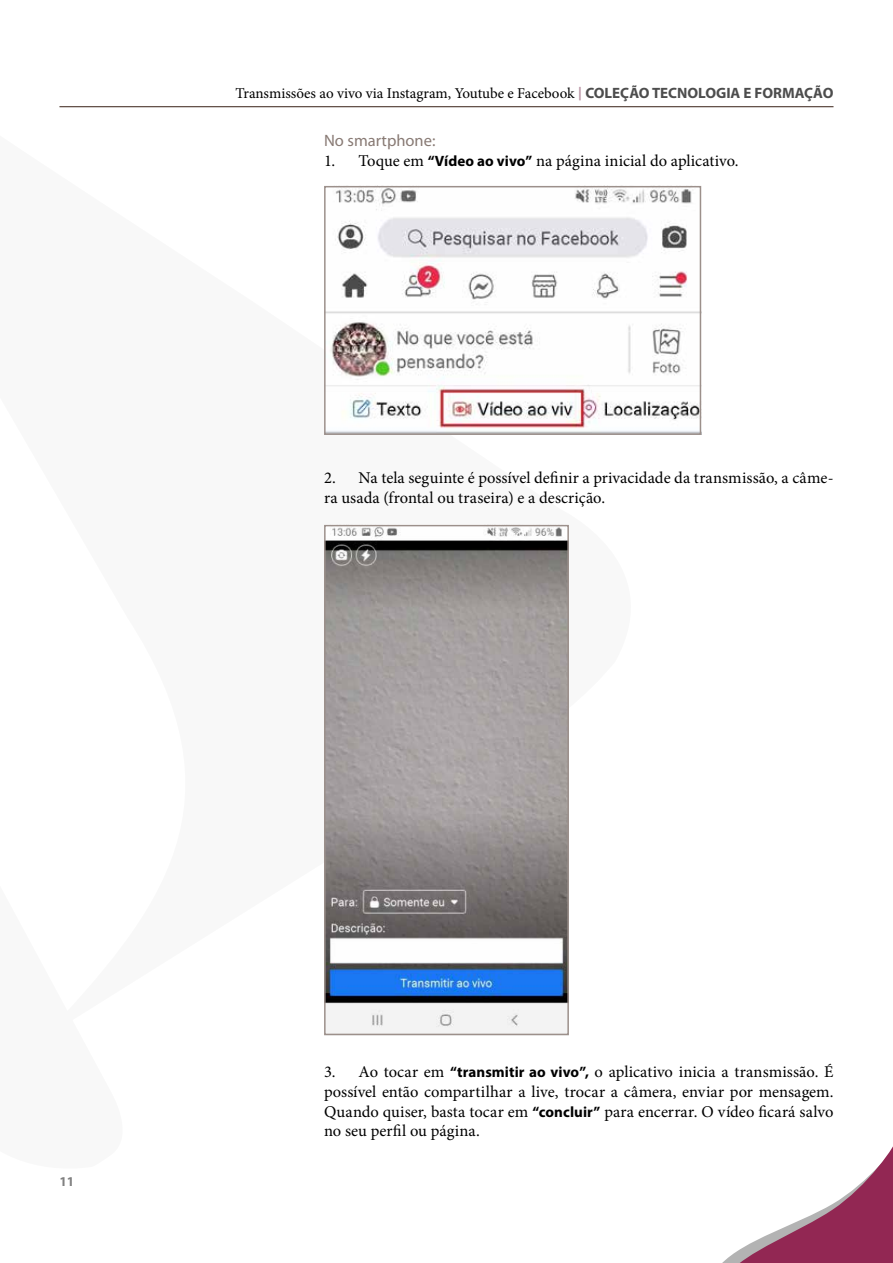
<style>
.page{position:relative;width:893px;height:1263px;background:#fff}
.page>*{position:absolute;margin:0;border:0;box-sizing:border-box;transform-origin:0 0}
.t1{font:16.5px/19.8px "Minion Pro";letter-spacing:.005em;color:#000;text-align:justify}
.t2{font:16.5px "Myriad Pro";color:#887a74}
.t3{font:15px "Minion Pro";letter-spacing:-.005em;color:#000}
.t4{font:700 13.5px "Myriad Pro";color:#808080}
.s1{font-family:"Myriad Pro";font-weight:700;font-size:13.5px;color:#b892a2}
.s2{font-family:"Myriad Pro";font-weight:700;color:#4d4d4d}
.s3{font-family:"Myriad Pro";font-weight:700;font-size:15px}
</style>
<div class="page">
<svg style="left:722px;top:1146px;width:171px;height:117px"></svg>
<hr style="left:59px;top:106px;width:774px;height:1px;background:#382117">
<img style="left:327px;top:189px;width:371px;height:243px">
<div style="left:324px;top:186px;width:377px;height:249px;border:2px solid #9c908b"></div>
<img style="left:327px;top:528px;width:239px;height:504px">
<div style="left:324px;top:525px;width:245px;height:510px;border:2px solid #9c908b"></div>
<p class="t3" style="left:235px;top:83px;width:600px">Transmissões ao vivo via Instagram, Youtube e Facebook <span class="s1">|</span> <span class="s2">COLEÇÃO TECNOLOGIA E FORMAÇÃO</span></p>
<p class="t2" style="left:324px;top:132px;width:113px">No smartphone:</p>
<p class="t1" style="left:324px;top:151px;width:416px">1. Toque em <span class="s3">“Vídeo ao vivo”</span> na página inicial do aplicativo.</p>
<p class="t1" style="left:324px;top:468px;width:511px">2. Na tela seguinte é possível definir a privacidade da transmissão, a câme&shy;ra usada (frontal ou traseira) e a descrição.</p>
<p class="t4" style="left:59px;top:1173px;width:16px">11</p>
<p class="t1" style="left:324px;top:1062px;width:511px">3. Ao tocar em <span class="s3">“transmitir ao vivo”,</span> o aplicativo inicia a transmissão. É possível então compartilhar a live, trocar a câmera, enviar por mensagem.<br>Quando quiser, basta tocar em <span class="s3">“concluir”</span> para encerrar. O vídeo ficará salvo no seu perfil ou página.</p>
</div>
